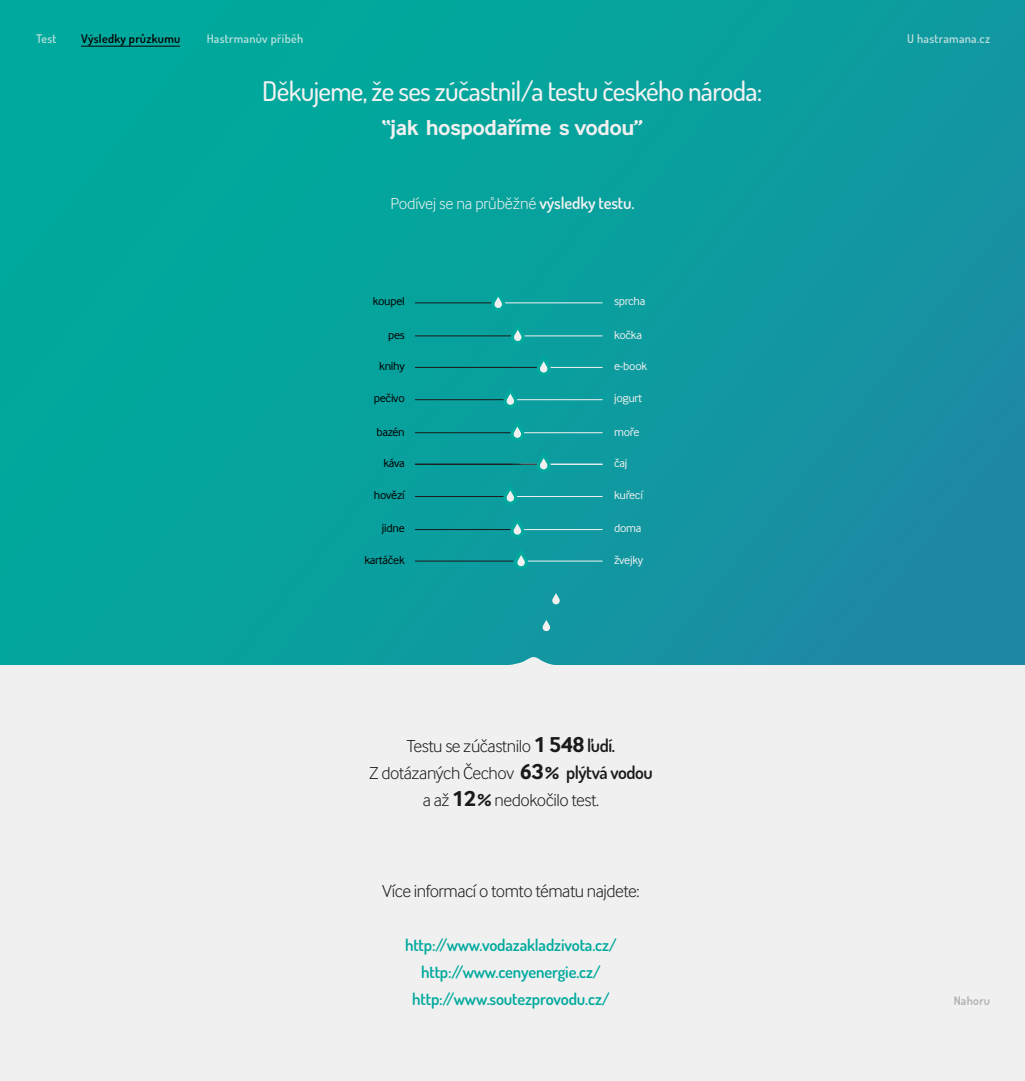
<style>
.page{position:relative;width:1025px;height:1081px;background:#fff}
.page>*{position:absolute;margin:0;border:0;box-sizing:border-box;transform-origin:0 0}
.t1{font:500 27px "Dosis";letter-spacing:-.025em;color:#f2f2f2}
.t2{font:700 22.5px "Inter Face Trial";letter-spacing:-.025em;color:#f0f0f0}
.t3{font:300 18px/27px "Inter Face Trial";letter-spacing:-.025em;color:#1a1a1a;text-align:center}
.t4{font:600 16.5px/27px "Dosis";letter-spacing:-.01em;color:#00a99d;text-align:center}
.t5{font:300 16.5px "Inter Face Trial";letter-spacing:-.01em;color:#f2f2f2}
.t6{font:12px "Inter Face Trial";letter-spacing:-.025em;color:#000}
.t7{font:12px "Inter Face Trial";letter-spacing:-.025em;color:#f0f0f0}
.t8{font:600 12px "Dosis";letter-spacing:.025em;color:#f2f2f2}
.t9{font:600 12px "Dosis";letter-spacing:.025em;color:#000}
.t10{font:600 12px "Dosis";letter-spacing:.025em;color:#999}
.s1{font-family:"Dosis";font-weight:600}
.s2{font-weight:700;font-size:22.5px}
.s3{font-weight:700}
</style>
<div class="page">
<div style="left:0;top:0;width:1024px;height:664px;background:linear-gradient(to right,#00ac9b,#1890a2)"></div>
<svg style="left:542px;top:620px;width:8px;height:11px"></svg>
<svg style="left:552px;top:593px;width:8px;height:11px"></svg>
<hr style="left:518px;top:335px;width:84px;height:1px;background:#f2f2f2">
<hr style="left:415px;top:335px;width:103px;height:1px;background:#1a1a1a">
<svg style="left:510px;top:323px;width:16px;height:22px"></svg>
<hr style="left:498px;top:302px;width:104px;height:1px;background:#f2f2f2">
<hr style="left:415px;top:302px;width:83px;height:1px;background:#1a1a1a">
<svg style="left:491px;top:290px;width:15px;height:22px"></svg>
<hr style="left:540px;top:367px;width:62px;height:1px;background:#f2f2f2">
<hr style="left:415px;top:367px;width:128px;height:1px;background:#1a1a1a">
<svg style="left:536px;top:355px;width:15px;height:22px"></svg>
<hr style="left:518px;top:432px;width:84px;height:1px;background:#f2f2f2">
<hr style="left:415px;top:432px;width:103px;height:1px;background:#1a1a1a">
<svg style="left:510px;top:420px;width:15px;height:22px"></svg>
<hr style="left:509px;top:399px;width:93px;height:1px;background:#f2f2f2">
<hr style="left:415px;top:399px;width:94px;height:1px;background:#1a1a1a">
<svg style="left:503px;top:387px;width:15px;height:22px"></svg>
<hr style="left:540px;top:464px;width:62px;height:1px;background:#f2f2f2">
<hr style="left:415px;top:464px;width:128px;height:1px;background:#1a1a1a">
<svg style="left:536px;top:452px;width:15px;height:21px"></svg>
<hr style="left:518px;top:529px;width:84px;height:1px;background:#f2f2f2">
<hr style="left:415px;top:529px;width:103px;height:1px;background:#1a1a1a">
<svg style="left:510px;top:517px;width:15px;height:22px"></svg>
<hr style="left:509px;top:496px;width:93px;height:1px;background:#f2f2f2">
<hr style="left:415px;top:496px;width:94px;height:1px;background:#1a1a1a">
<svg style="left:503px;top:484px;width:15px;height:22px"></svg>
<hr style="left:520px;top:560px;width:82px;height:1px;background:#f2f2f2">
<hr style="left:415px;top:560px;width:98px;height:1px;background:#1a1a1a">
<svg style="left:513px;top:548px;width:16px;height:22px"></svg>
<div style="left:0;top:665px;width:1024px;height:415px;background:#f0f0f0"></div>
<svg style="left:497px;top:653px;width:74px;height:12px"></svg>
<hr style="left:0;top:0;width:1024px;height:1px;background:#e6e6e6">
<hr style="left:81px;top:46px;width:99px;height:1px;background:#000">
<p class="t8" style="left:36px;top:31px;width:22px">Test</p>
<p class="t9" style="left:81px;top:31px;width:101px">Výsledky průzkumu</p>
<p class="t8" style="left:206px;top:31px;width:98px">Hastrmanův příběh</p>
<h1 class="t1" style="left:262px;top:73px;width:502px">Děkujeme, že ses zúčastnil/a testu českého národa:</h1>
<p class="t2" style="left:381px;top:114px;width:263px">“jak hospodaříme s vodou”</p>
<p class="t5" style="left:390px;top:194px;width:246px">Podívej se na průběžné <span class="s1">výsledky testu.</span></p>
<p class="t6" style="left:373px;top:294px;width:33px">koupel</p>
<p class="t7" style="left:614px;top:294px;width:33px">sprcha</p>
<p class="t6" style="left:388px;top:328px;width:18px">pes</p>
<p class="t7" style="left:614px;top:328px;width:29px">kočka</p>
<p class="t6" style="left:379px;top:359px;width:27px">knihy</p>
<p class="t7" style="left:614px;top:359px;width:35px">e-book</p>
<p class="t6" style="left:374px;top:391px;width:32px">pečivo</p>
<p class="t7" style="left:614px;top:391px;width:30px">jogurt</p>
<p class="t6" style="left:376px;top:424px;width:30px">bazén</p>
<p class="t7" style="left:614px;top:424px;width:27px">moře</p>
<p class="t6" style="left:383px;top:456px;width:23px">káva</p>
<p class="t7" style="left:614px;top:456px;width:15px">čaj</p>
<p class="t6" style="left:374px;top:487px;width:32px">hovězí</p>
<p class="t7" style="left:614px;top:487px;width:30px">kuřecí</p>
<p class="t6" style="left:382px;top:521px;width:24px">jidne</p>
<p class="t7" style="left:614px;top:521px;width:29px">doma</p>
<p class="t6" style="left:364px;top:553px;width:42px">kartáček</p>
<p class="t7" style="left:614px;top:553px;width:31px">žvejky</p>
<p class="t3" style="left:369px;top:732px;width:285px">Testu se zúčastnilo <span class="s2">1 548</span> <span class="s1">ľudí.<br></span>Z dotázaných Čechov <span class="s2">63</span><span class="s3">%</span> <span class="s1">plýtvá vodou </span>a až <span class="s2">12</span><span class="s3">%</span> nedokočilo test.</p>
<p class="t3" style="left:382px;top:877px;width:259px">Více informací o tomto tématu najdete:</p>
<p class="t4" style="left:405px;top:930px;width:213px">http://www.vodazakladzivota.cz/ http://www.cenyenergie.cz/ http://www.soutezprovodu.cz/</p>
<p class="t8" style="left:907px;top:31px;width:85px">U hastramana.cz</p>
<p class="t10" style="left:953px;top:992px;width:38px">Nahoru</p>
</div>
